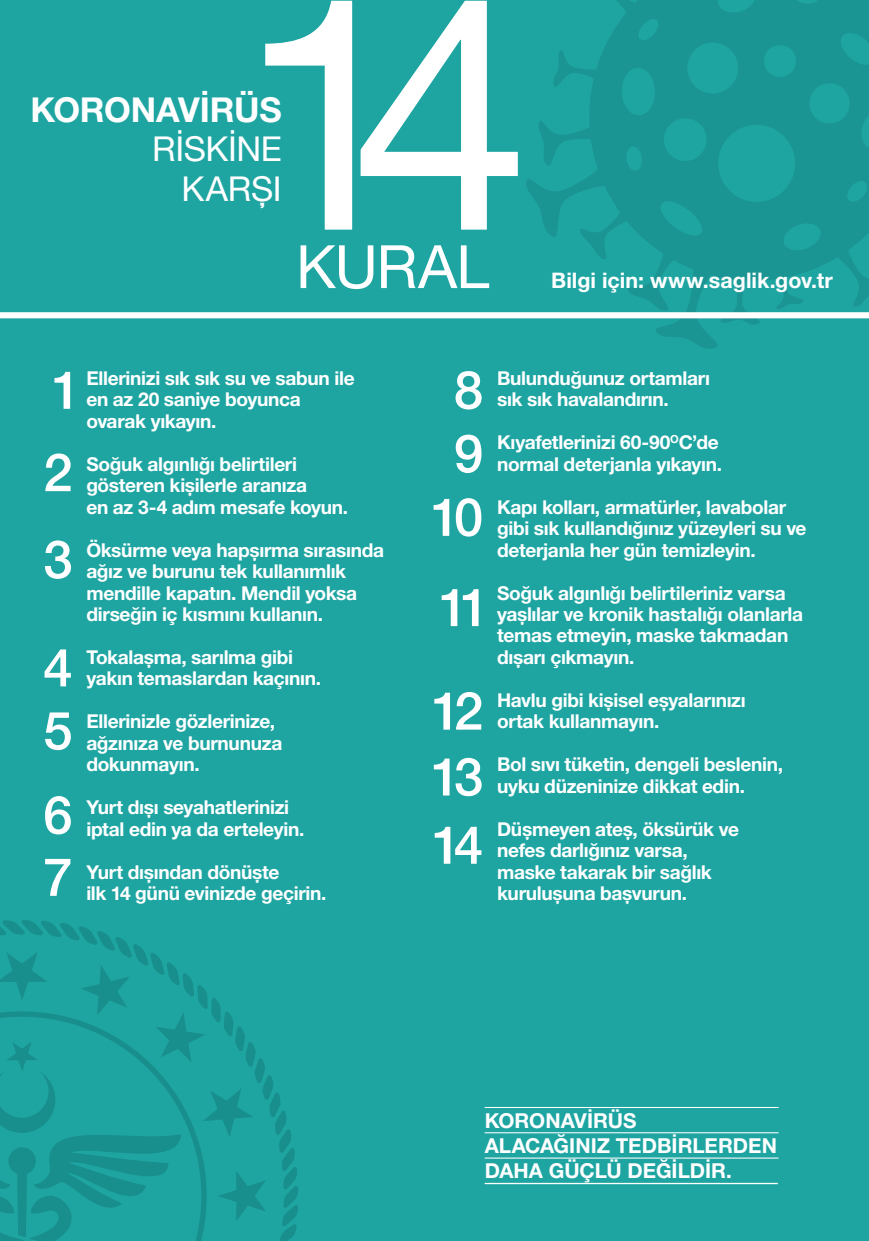
<style>
.page{position:relative;width:869px;height:1241px;background:#fff}
.page>*{position:absolute;margin:0;border:0;box-sizing:border-box;transform-origin:0 0}
.t1{font:322.61px "Helvetica Neue LT Pro";color:#fff}
.t2{font:59.76px "Helvetica Neue LT Pro";letter-spacing:-.015em;color:#fff}
.t3{font:500 52.76px/63.5px "Helvetica Neue LT Pro";letter-spacing:-.13em;color:#fff}
.t4{font:34.3px/39.5px "Helvetica Neue LT Pro";letter-spacing:-.01em;color:#fff;text-align:right}
.t5{font:700 34.3px "Helvetica Neue LT Pro";letter-spacing:-.005em;color:#fff}
.t6{font:700 21.44px "Helvetica Neue LT Pro";color:#fff}
.t7{font:700 20.56px/25px "Helvetica Neue LT Pro";color:#fff}
.t8{font:700 19.07px/21.4px "Helvetica Neue LT Pro";letter-spacing:-.015em;color:#fff}
</style>
<div class="page">
<div style="left:0;top:0;width:868px;height:1240px;background:#1ea5a2"></div>
<svg style="left:0;top:920px;width:298px;height:320px"></svg>
<svg style="left:525px;top:0;width:343px;height:349px;fill:#1b9594"></svg>
<div style="left:0;top:312px;width:868px;height:6px;background:#fff"></div>
<hr style="left:484px;top:1106px;width:294px;height:1px;background:#fff">
<hr style="left:484px;top:1131px;width:294px;height:2px;background:#fff">
<hr style="left:484px;top:1157px;width:294px;height:1px;background:#fff">
<hr style="left:484px;top:1182px;width:293px;height:1px;background:#fff">
<h1 class="t1" style="left:237px;top:-78px;width:295px">14</h1>
<h2 class="t2" style="left:296px;top:231px;width:195px">KURAL</h2>
<h3 class="t5" style="left:30px;top:88px;width:253px">KORONAVİRÜS</h3>
<h3 class="t4" style="left:152px;top:129px;width:131px">RİSKİNE<br>KARŞI</h3>
<p class="t6" style="left:551px;top:267px;width:283px">Bilgi için: www.saglik.gov.tr</p>
<h3 class="t3" style="left:43px;top:348px;width:39px;line-height:82.3px">1<br>2</h3>
<h3 class="t3" style="left:43px;top:527px;width:31px">3</h3>
<h3 class="t3" style="left:43px;top:635px;width:31px;line-height:63px">4<br>5</h3>
<h3 class="t3" style="left:43px;top:783px;width:31px;line-height:62px">6<br>7</h3>
<p class="t8" style="left:86px;top:367px;width:270px">Ellerinizi sık sık su ve sabun ile en az 20 saniye boyunca ovarak yıkayın.</p>
<p class="t8" style="left:86px;top:452px;width:263px">Soğuk algınlığı belirtileri gösteren kişilerle aranıza<br>en az 3-4 adım mesafe koyun.</p>
<p class="t8" style="left:86px;top:538px;width:299px">Öksürme veya hapşırma sırasında ağız ve burunu tek kullanımlık mendille kapatın. Mendil yoksa dirseğin iç kısmını kullanın.</p>
<p class="t8" style="left:86px;top:646px;width:236px">Tokalaşma, sarılma gibi yakın temaslardan kaçının.</p>
<p class="t8" style="left:86px;top:710px;width:197px">Ellerinizle gözlerinize, ağzınıza ve burnunuza dokunmayın.</p>
<p class="t8" style="left:86px;top:796px;width:219px">Yurt dışı seyahatlerinizi iptal edin ya da erteleyin.</p>
<p class="t8" style="left:86px;top:860px;width:241px">Yurt dışından dönüşte<br>ilk 14 günü evinizde geçirin.</p>
<h3 class="t3" style="left:430px;top:357px;width:54px;text-align:center">8<br>9<br>10</h3>
<h3 class="t3" style="left:431px;top:555px;width:59px;line-height:103.5px">11<br>12</h3>
<h3 class="t3" style="left:431px;top:742px;width:54px;line-height:68.2px">13<br>14</h3>
<p class="t8" style="left:497px;top:367px;width:214px">Bulunduğunuz ortamları sık sık havalandırın.</p>
<p class="t8" style="left:497px;top:431px;width:226px">Kıyafetlerinizi 60-90<sup>O</sup>C’de normal deterjanla yıkayın.</p>
<p class="t8" style="left:497px;top:495px;width:311px">Kapı kolları, armatürler, lavabolar gibi sık kullandığınız yüzeyleri su ve deterjanla her gün temizleyin.</p>
<p class="t8" style="left:497px;top:581px;width:307px">Soğuk algınlığı belirtileriniz varsa yaşlılar ve kronik hastalığı olanlarla temas etmeyin, maske takmadan dışarı çıkmayın.</p>
<p class="t8" style="left:497px;top:688px;width:250px">Havlu gibi kişisel eşyalarınızı ortak kullanmayın.</p>
<p class="t8" style="left:497px;top:753px;width:287px">Bol sıvı tüketin, dengeli beslenin, uyku düzeninize dikkat edin.</p>
<p class="t8" style="left:497px;top:817px;width:243px">Düşmeyen ateş, öksürük ve nefes darlığınız varsa, maske takarak bir sağlık kuruluşuna başvurun.</p>
<p class="t7" style="left:484px;top:1107px;width:294px">KORONAVİRÜS<br>ALACAĞINIZ TEDBİRLERDEN<br>DAHA GÜÇLÜ DEĞİLDİR.</p>
</div>
